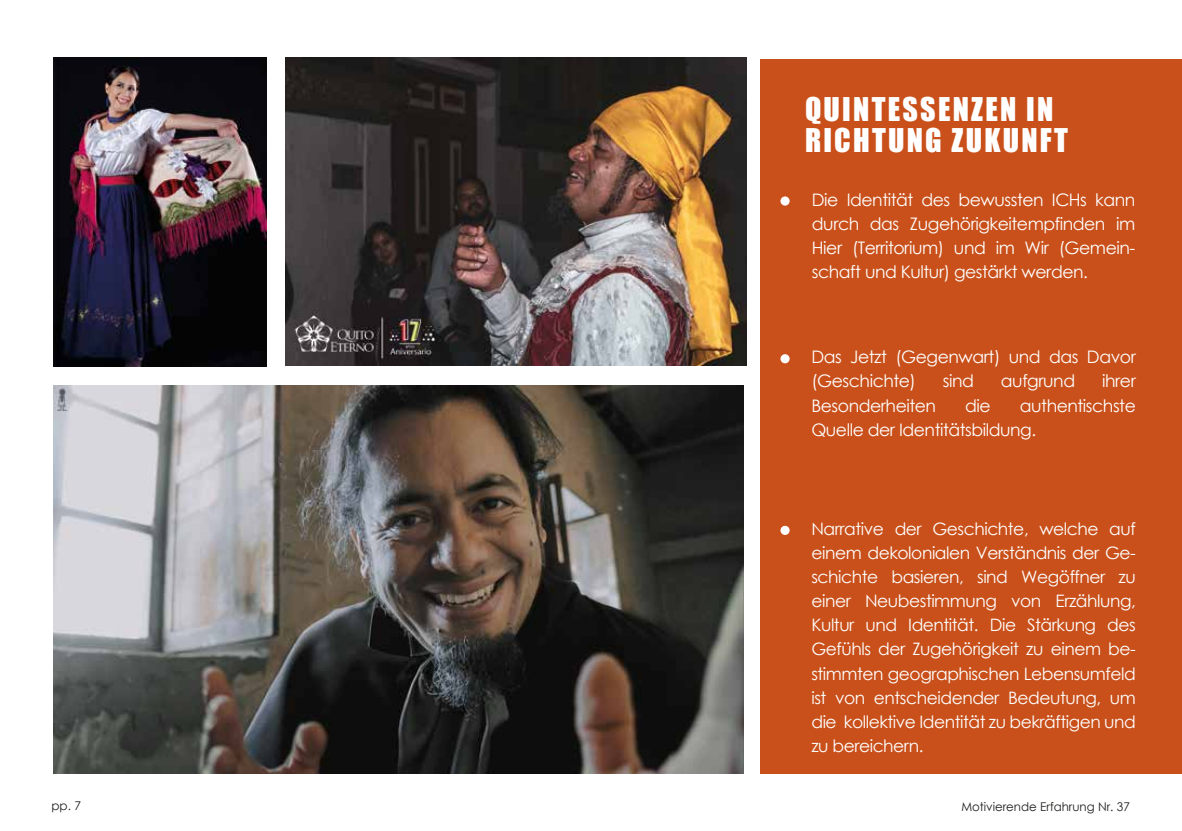
<style>
.page{position:relative;width:1182px;height:831px;background:#fff}
.page>*{position:absolute;margin:0;border:0;box-sizing:border-box;transform-origin:0 0}
.t1{font:30px/31.5px "Impact";letter-spacing:.075em;color:#fff}
.t2{font:17.25px/24.2px "Century Gothic";letter-spacing:-.025em;color:#fff}
.t3{font:17.1px/24.2px "Century Gothic";letter-spacing:-.025em;color:#fff;text-align:justify}
.t4{font:12px "Century Gothic";color:#1d1d1b}
</style>
<div class="page">
<img style="left:285px;top:57px;width:462px;height:308px">
<img style="left:53px;top:385px;width:690px;height:388px">
<img style="left:53px;top:57px;width:213px;height:310px">
<div style="left:760px;top:60px;width:422px;height:713px;background:#c9501a"></div>
<svg style="left:780px;top:196px;width:10px;height:10px"></svg>
<div style="left:780px;top:354px;width:10px;height:9px;background:#fff;border-radius:50%"></div>
<svg style="left:780px;top:525px;width:10px;height:10px"></svg>
<h1 class="t1" style="left:805px;top:92px;width:264px">QUINTESSENZEN IN<br>RICHTUNG ZUKUNFT</h1>
<p class="t2" style="left:812px;top:187px;width:325px;text-align:justify">Die Identität des bewussten ICHs kann durch das Zugehörigkeitempfinden im Hier (Territorium) und im Wir (Gemein&shy;schaft und Kultur) gestärkt werden.</p>
<p class="t2" style="left:811px;top:344px;width:326px">Das Jetzt (Gegenwart) und das Davor (Geschichte)</p>
<p class="t2" style="left:943px;top:368px;width:33px">sind</p>
<p class="t2" style="left:1001px;top:368px;width:76px">aufgrund</p>
<p class="t2" style="left:1102px;top:368px;width:35px">ihrer</p>
<p class="t2" style="left:811px;top:393px;width:326px;text-indent:209px">authentischste<br>Quelle der Identitätsbildung.</p>
<p class="t2" style="left:811px;top:393px;width:126px">Besonderheiten</p>
<p class="t2" style="left:965px;top:393px;width:27px">die</p>
<p class="t3" style="left:811px;top:515px;width:326px">Narrative der Geschichte, welche auf einem dekolonialen Verständnis der Ge&shy;schichte basieren, sind Wegöffner zu einer Neubestimmung von Erzählung, Kultur und Identität. Die Stärkung des Gefühls der Zugehörigkeit zu einem be&shy;stimmten geographischen Lebensumfeld ist von entscheidender Bedeutung, um die kollektive Identität zu bekräftigen und zu bereichern.</p>
<p class="t4" style="left:51px;top:797px;width:31px">pp. 7</p>
<p class="t4" style="left:961px;top:797px;width:170px">Motivierende Erfahrung Nr. 37</p>
</div>
